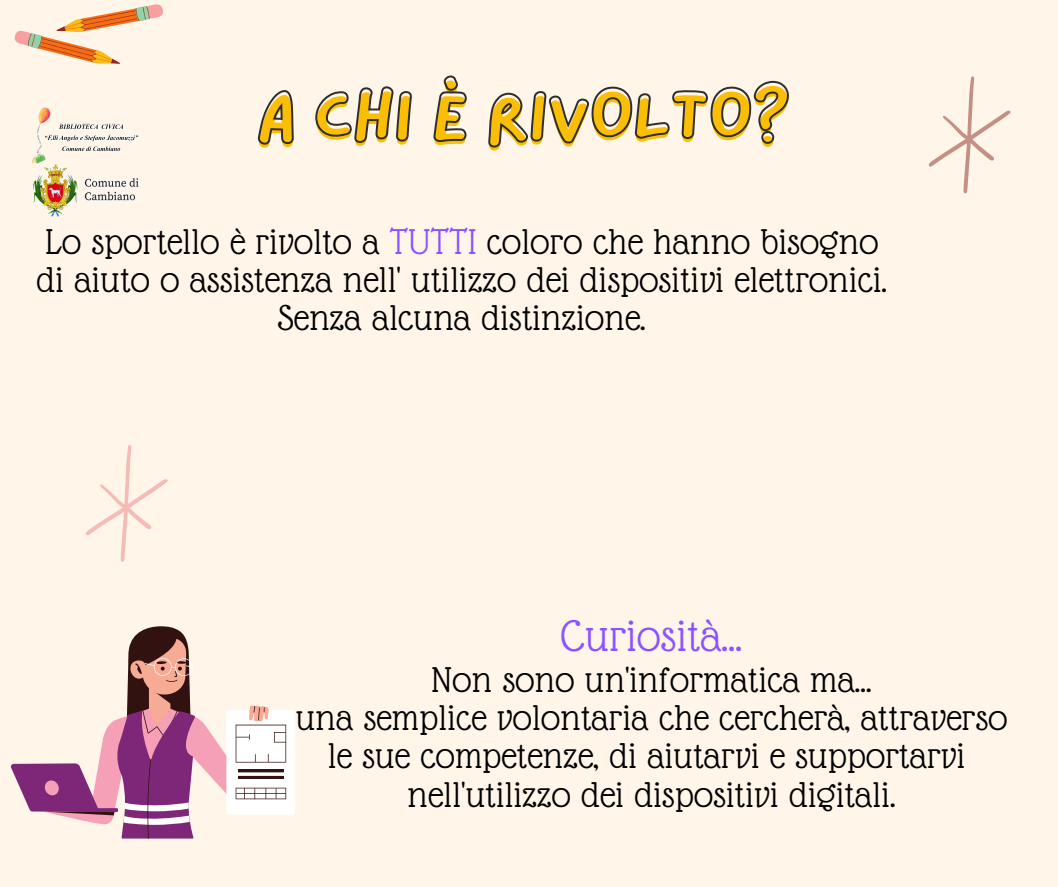
<style>
.page{position:relative;width:1058px;height:887px;background:#fff}
.page>*{position:absolute;margin:0;border:0;box-sizing:border-box;transform-origin:0 0}
.t1{font:70.8px "Lazydog";letter-spacing:-.035em;color:#fbbe07}
.t2{font:48px "Glass Antiqua";letter-spacing:.01em;color:#8c52ff}
.t3{font:39px/38.2px "Glass Antiqua";letter-spacing:.01em;color:#000;text-align:center}
.s1{color:#8c52ff}
</style>
<div class="page">
<div style="left:0;top:0;width:1058px;height:886px;background:#fff6e9"></div>
<svg style="left:257px;top:75px;width:531px;height:73px"></svg>
<svg style="left:14px;top:4px;width:149px;height:60px"></svg>
<svg style="left:928px;top:76px;width:82px;height:117px"></svg>
<div style="left:226px;top:709px;width:69px;height:105px;background:#fff;border-radius:3px"></div>
<hr style="left:238px;top:769px;width:46px;height:3px;background:#321211">
<hr style="left:238px;top:775px;width:46px;height:3px;background:#321211">
<svg style="left:236px;top:705px;width:50px;height:57px"></svg>
<svg style="left:236px;top:787px;width:50px;height:12px"></svg>
<svg style="left:10px;top:626px;width:218px;height:213px"></svg>
<svg style="left:86px;top:445px;width:82px;height:117px"></svg>
<img style="left:31px;top:107px;width:108px;height:111px">
<h1 class="t1" style="left:255px;top:84px;width:537px">A CHI È RIVOLTO?</h1>
<p class="t3" style="left:37px;top:222px;width:852px">Lo sportello è rivolto a <span class="s1">TUTTI</span> coloro che hanno bisogno di aiuto o assistenza nell' utilizzo dei dispositivi elettronici.<br>Senza alcuna distinzione.</p>
<p class="t2" style="left:561px;top:611px;width:183px">Curiosità...</p>
<p class="t3" style="left:296px;top:660px;width:713px">Non sono un'informatica ma...<br>una semplice volontaria che cercherà, attraverso le sue competenze, di aiutarvi e supportarvi nell'utilizzo dei dispositivi digitali.</p>
</div>
